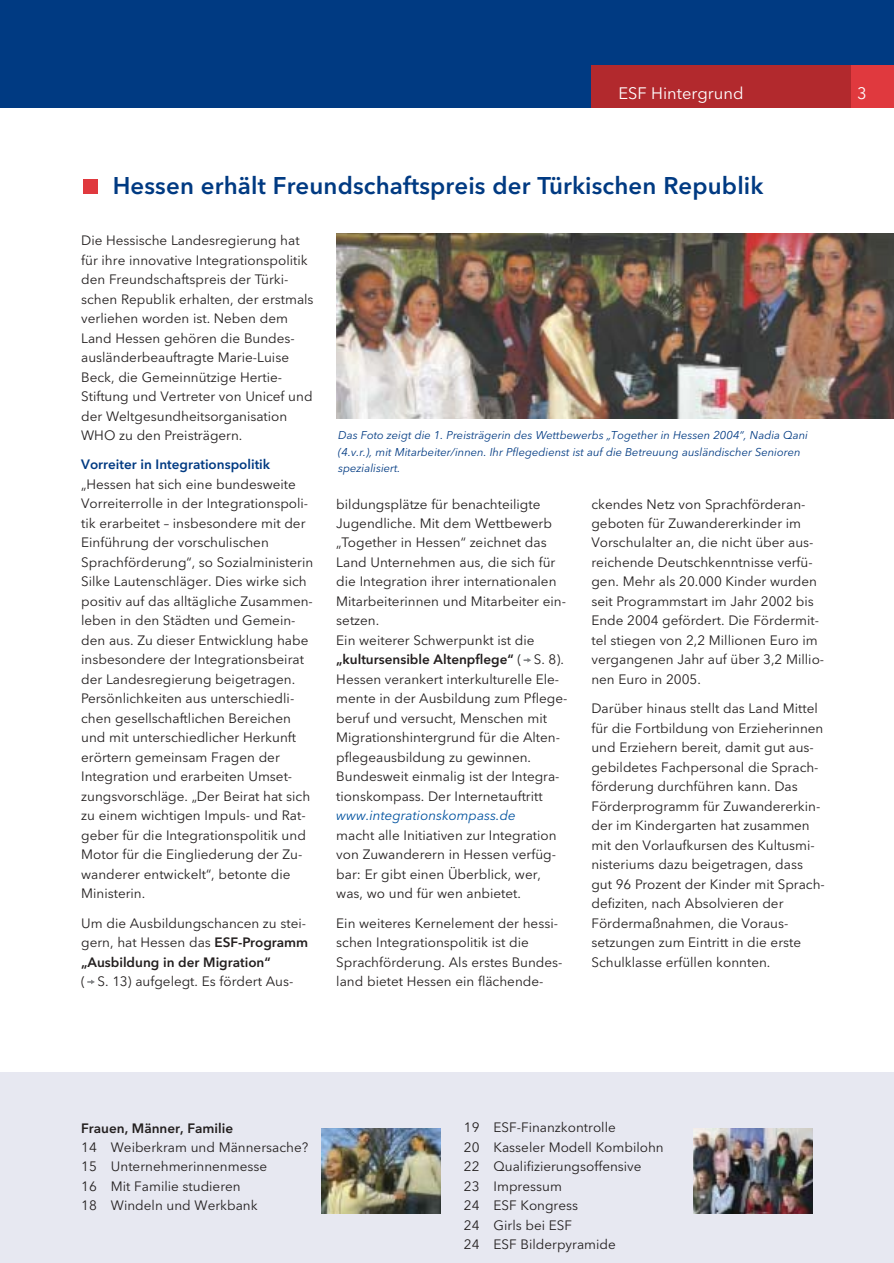
<style>
.page{position:relative;width:894px;height:1263px;background:#fff}
.page>*{position:absolute;margin:0;border:0;box-sizing:border-box;transform-origin:0 0}
.t1{font:600 24px "Avenir Next LT Pro";letter-spacing:.005em;color:#003a82}
.t2{font:16.5px "Avenir Next LT Pro";color:#fff}
.t3{font:13.5px/19.5px "Avenir Next LT Pro";color:#231f1f}
.t4{font:600 13.5px "Avenir Next LT Pro";color:#003a82}
.t5{font:italic 13.5px "Avenir Next LT Pro";color:#00529f}
.t6{font:600 13.5px "Avenir Next LT Pro";color:#231f1f}
.t7{font:italic 11.25px/16.5px "Avenir Next LT Pro";color:#003a82}
.s1{font-weight:600}
</style>
<div class="page">
<div style="left:0;top:1073px;width:894px;height:190px;background:#e7e8f1"></div>
<img style="left:321px;top:1128px;width:119px;height:85px">
<img style="left:693px;top:1128px;width:120px;height:85px">
<div style="left:0;top:0;width:894px;height:108px;background:#003a82"></div>
<div style="left:851px;top:65px;width:43px;height:43px;background:#e0393e"></div>
<svg style="left:524px;top:658px;width:7px;height:5px"></svg>
<div style="left:83px;top:179px;width:15px;height:15px;background:#e0393e"></div>
<div style="left:591px;top:65px;width:260px;height:43px;background:#b2292d"></div>
<svg style="left:87px;top:980px;width:8px;height:4px"></svg>
<img style="left:336px;top:233px;width:558px;height:185px">
<p class="t2" style="left:618px;top:87px;width:127px">ESF Hintergrund</p>
<h1 class="t1" style="left:113px;top:176px;width:652px">Hessen erhält Freundschaftspreis der Türkischen Republik</h1>
<p class="t3" style="left:81px;top:232px;width:234px">Die Hessische Landesregierung hat für ihre innovative Integrationspolitik den Freundschaftspreis der Türki&shy;schen Republik erhalten, der erstmals verliehen worden ist. Neben dem Land Hessen gehören die Bundes&shy;ausländerbeauftragte Marie-Luise Beck, die Gemeinnützige Hertie-Stiftung und Vertreter von Unicef und der Weltgesundheitsorganisation WHO zu den Preisträgern.</p>
<p class="t4" style="left:81px;top:460px;width:191px">Vorreiter in Integrationspolitik</p>
<p class="t3" style="left:81px;top:476px;width:234px">„Hessen hat sich eine bundesweite Vorreiterrolle in der Integrationspoli&shy;tik erarbeitet – insbesondere mit der Einführung der vorschulischen Sprachförderung“, so Sozialministerin Silke Lautenschläger. Dies wirke sich positiv auf das alltägliche Zusammen&shy;leben in den Städten und Gemein&shy;den aus. Zu dieser Entwicklung habe insbesondere der Integrationsbeirat der Landesregierung beigetragen.<br>Persönlichkeiten aus unterschiedli&shy;chen gesellschaftlichen Bereichen und mit unterschiedlicher Herkunft erörtern gemeinsam Fragen der Integration und erarbeiten Umset&shy;zungsvorschläge. „Der Beirat hat sich zu einem wichtigen Impuls- und Rat&shy;geber für die Integrationspolitik und Motor für die Eingliederung der Zu&shy;wanderer entwickelt“, betonte die Ministerin.</p>
<p class="t3" style="left:81px;top:915px;width:229px">Um die Ausbildungschancen zu stei&shy;gern, hat Hessen das <span class="s1">ESF-Programm „Ausbildung in der Migration“</span></p>
<p class="t3" style="left:81px;top:973px;width:214px">( S. 13) aufgelegt. Es fördert Aus-</p>
<p class="t7" style="left:338px;top:428px;width:471px">Das Foto zeigt die 1. Preisträgerin des Wettbewerbs „Together in Hessen 2004“, Nadia Qani (4.v.r.), mit Mitarbeiter/innen. Ihr Pflegedienst ist auf die Betreuung ausländischer Senioren spezialisiert.</p>
<p class="t3" style="left:336px;top:495px;width:233px">bildungsplätze für benachteiligte Jugendliche. Mit dem Wettbewerb „Together in Hessen“ zeichnet das Land Unternehmen aus, die sich für die Integration ihrer internationalen Mitarbeiterinnen und Mitarbeiter ein&shy;setzen.<br>Ein weiterer Schwerpunkt ist die <span class="s1">„kultursensible Altenpflege“</span> ( S. 8).<br>Hessen verankert interkulturelle Ele&shy;mente in der Ausbildung zum Pflege&shy;beruf und versucht, Menschen mit Migrationshintergrund für die Alten&shy;pflegeausbildung zu gewinnen.<br>Bundesweit einmalig ist der Integra&shy;tionskompass. Der Internetauftritt</p>
<p class="t5" style="left:336px;top:810px;width:181px">www.integrationskompass.de</p>
<p class="t3" style="left:336px;top:827px;width:222px">macht alle Initiativen zur Integration von Zuwanderern in Hessen verfüg&shy;bar: Er gibt einen Überblick, wer, was, wo und für wen anbietet.</p>
<p class="t3" style="left:336px;top:915px;width:228px">Ein weiteres Kernelement der hessi&shy;schen Integrationspolitik ist die Sprachförderung. Als erstes Bundes&shy;land bietet Hessen ein flächende-</p>
<p class="t3" style="left:591px;top:495px;width:234px">ckendes Netz von Sprachförderan&shy;geboten für Zuwandererkinder im Vorschulalter an, die nicht über aus&shy;reichende Deutschkenntnisse verfü&shy;gen. Mehr als 20.000 Kinder wurden seit Programmstart im Jahr 2002 bis Ende 2004 gefördert. Die Fördermit&shy;tel stiegen von 2,2 Millionen Euro im vergangenen Jahr auf über 3,2 Millio&shy;nen Euro in 2005.</p>
<p class="t3" style="left:591px;top:700px;width:235px">Darüber hinaus stellt das Land Mittel für die Fortbildung von Erzieherinnen und Erziehern bereit, damit gut aus&shy;gebildetes Fachpersonal die Sprach&shy;förderung durchführen kann. Das Förderprogramm für Zuwandererkin&shy;der im Kindergarten hat zusammen mit den Vorlaufkursen des Kultusmi&shy;nisteriums dazu beigetragen, dass gut 96 Prozent der Kinder mit Sprach&shy;defiziten, nach Absolvieren der Fördermaßnahmen, die Voraus&shy;setzungen zum Eintritt in die erste Schulklasse erfüllen konnten.</p>
<p class="t2" style="left:857px;top:87px;width:11px">3</p>
<p class="t6" style="left:81px;top:1123px;width:153px">Frauen, Männer, Familie</p>
<p class="t3" style="left:81px;top:1139px;width:229px">14 Weiberkram und Männersache?<br>15 Unternehmerinnenmesse<br>16 Mit Familie studieren<br>18 Windeln und Werkbank</p>
<p class="t3" style="left:464px;top:1119px;width:201px">19 ESF-Finanzkontrolle<br>20 Kasseler Modell Kombilohn<br>22 Qualifizierungsoffensive<br>23 Impressum<br>24 ESF Kongress<br>24 Girls bei ESF<br>24 ESF Bilderpyramide</p>
</div>
